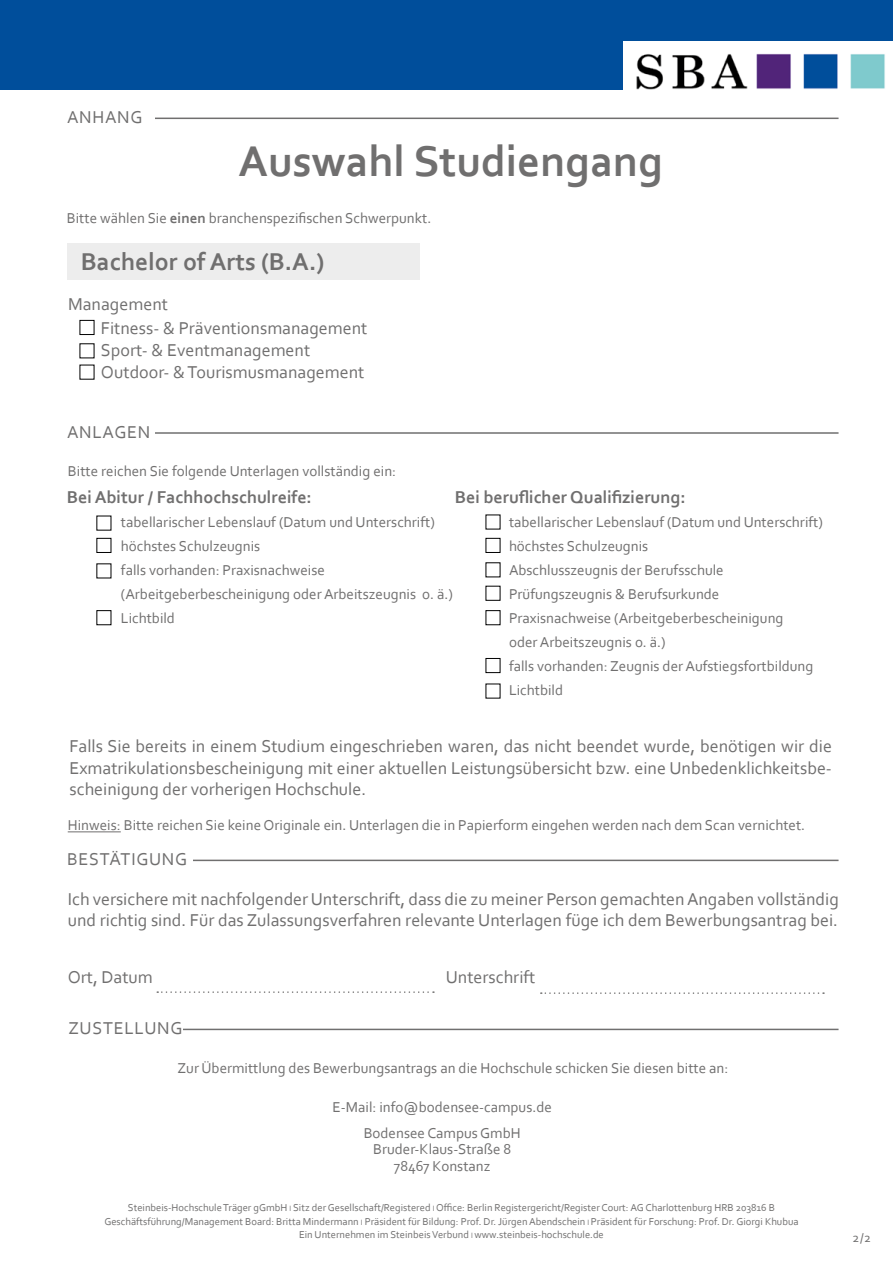
<style>
.page{position:relative;width:893px;height:1263px;background:#fff}
.page>*{position:absolute;margin:0;border:0;box-sizing:border-box;transform-origin:0 0}
.t1{font:700 45px "Corbel";color:#706f6f}
.t2{font:700 25.5px "Corbel";color:#706f6f}
.t3{font:18px/21.6px "Corbel";color:#706f6f}
.t4{font:700 18px "Corbel";color:#706f6f}
.t5{font:18px "Corbel";letter-spacing:.04em;color:#706f6f}
.t6{font:15px/24px "Corbel";color:#706f6f}
.t7{font:13.5px "Corbel";color:#706f6f}
.t8{font:10.5px/13.5px "Corbel";color:#706f6f;text-align:center}
.s1{font-weight:700}
.s2{font-size:7.5px}
</style>
<div class="page">
<hr style="left:68px;top:831px;width:53px;height:1px;background:#706f6f">
<div style="left:96px;top:538px;width:15px;height:15px;border:1px solid #000"></div>
<div style="left:486px;top:538px;width:14px;height:15px;border:1px solid #000"></div>
<div style="left:486px;top:586px;width:14px;height:15px;border:1px solid #000"></div>
<div style="left:486px;top:610px;width:14px;height:15px;border:1px solid #000"></div>
<div style="left:486px;top:658px;width:14px;height:15px;border:1px solid #000"></div>
<hr style="left:169px;top:1029px;width:669px;height:1px;background:#706f6f">
<div style="left:68px;top:1021px;width:115px;height:22px;background:#fff"></div>
<svg style="left:157px;top:991px;width:277px;height:2px"></svg>
<svg style="left:541px;top:992px;width:283px;height:2px"></svg>
<hr style="left:179px;top:860px;width:659px;height:1px;background:#706f6f">
<div style="left:67px;top:852px;width:126px;height:23px;background:#fff"></div>
<hr style="left:142px;top:432px;width:696px;height:2px;background:#706f6f">
<div style="left:67px;top:424px;width:87px;height:22px;background:#fff"></div>
<div style="left:68px;top:243px;width:352px;height:37px;background:#ededed"></div>
<div style="left:80px;top:320px;width:14px;height:15px;border:1px solid #000"></div>
<hr style="left:133px;top:118px;width:705px;height:1px;background:#706f6f">
<div style="left:67px;top:110px;width:87px;height:24px;background:#fff"></div>
<div style="left:0;top:0;width:893px;height:89px;background:#004e9b"></div>
<img style="left:624px;top:41px;width:269px;height:49px">
<div style="left:96px;top:610px;width:15px;height:15px;border:1px solid #000"></div>
<p class="t3" style="left:67px;top:106px;width:77px">ANHANG</p>
<h1 class="t1" style="left:239px;top:133px;width:426px">Auswahl Studiengang</h1>
<p class="t6" style="left:67px;top:205px;width:366px">Bitte wählen Sie <span class="s1">einen</span> branchenspezifischen Schwerpunkt.</p>
<h2 class="t2" style="left:81px;top:245px;width:245px">Bachelor of Arts (B.A.)</h2>
<p class="t3" style="left:68px;top:293px;width:102px">Management</p>
<p class="t3" style="left:101px;top:317px;width:268px">Fitness- &amp; Präventionsmanagement<br>Sport- &amp; Eventmanagement<br>Outdoor- &amp; Tourismusmanagement</p>
<p class="t5" style="left:67px;top:420px;width:85px">ANLAGEN</p>
<p class="t6" style="left:68px;top:458px;width:330px">Bitte reichen Sie folgende Unterlagen vollständig ein:</p>
<p class="t4" style="left:67px;top:486px;width:246px">Bei Abitur / Fachhochschulreife:</p>
<p class="t6" style="left:121px;top:510px;width:333px">tabellarischer Lebenslauf (Datum und Unterschrift) höchstes Schulzeugnis<br>falls vorhanden: Praxisnachweise (Arbeitgeberbescheinigung oder Arbeitszeugnis o. ä.)<br>Lichtbild</p>
<p class="t4" style="left:455px;top:486px;width:232px">Bei beruflicher Qualifizierung:</p>
<p class="t6" style="left:509px;top:510px;width:315px">tabellarischer Lebenslauf (Datum und Unterschrift) höchstes Schulzeugnis<br>Abschlusszeugnis der Berufsschule Prüfungszeugnis &amp; Berufsurkunde Praxisnachweise (Arbeitgeberbescheinigung<br>oder Arbeitszeugnis o. ä.)<br>falls vorhanden: Zeugnis der Aufstiegsfortbildung Lichtbild</p>
<p class="t3" style="left:70px;top:735px;width:764px;text-align:justify">Falls Sie bereits in einem Studium eingeschrieben waren, das nicht beendet wurde, benötigen wir die Exmatrikulationsbescheinigung mit einer aktuellen Leistungsübersicht bzw. eine Unbedenklichkeitsbe&shy;scheinigung der vorherigen Hochschule.</p>
<p class="t6" style="left:68px;top:813px;width:739px">Hinweis: Bitte reichen Sie keine Originale ein. Unterlagen die in Papierform eingehen werden nach dem Scan vernichtet.</p>
<p class="t5" style="left:67px;top:848px;width:122px">BESTÄTIGUNG</p>
<p class="t3" style="left:68px;top:888px;width:773px;line-height:21px">Ich versichere mit nachfolgender Unterschrift, dass die zu meiner Person gemachten Angaben vollständig und richtig sind. Für das Zulassungsverfahren relevante Unterlagen füge ich dem Bewerbungsantrag bei.</p>
<p class="t3" style="left:68px;top:966px;width:87px">Ort, Datum</p>
<p class="t3" style="left:446px;top:966px;width:91px">Unterschrift</p>
<p class="t5" style="left:68px;top:1017px;width:116px">ZUSTELLUNG</p>
<p class="t6" style="left:177px;top:1056px;width:552px">Zur Übermittlung des Bewerbungsantrags an die Hochschule schicken Sie diesen bitte an:</p>
<p class="t6" style="left:333px;top:1094px;width:221px;line-height:25.5px;text-align:center">E-Mail: info@bodensee-campus.de<br>Bodensee Campus GmbH</p>
<p class="t6" style="left:373px;top:1140px;width:140px;line-height:16.5px;text-align:center">Bruder-Klaus-Straße 8<br>78467 Konstanz</p>
<p class="t8" style="left:104px;top:1201px;width:696px">Steinbeis-Hochschule Träger gGmbH <span class="s2">l</span> Sitz der Gesellschaft/Registered <span class="s2">l</span> Office: Berlin Registergericht/Register Court: AG Charlottenburg HRB 203816 B<br>Geschäftsführung/Management Board: Britta Mindermann <span class="s2">l</span> Präsident für Bildung: Prof. Dr. Jürgen Abendschein <span class="s2">l</span> Präsident für Forschung: Prof. Dr. Giorgi Khubua<br>Ein Unternehmen im Steinbeis Verbund <span class="s2">l</span> www.steinbeis-hochschule.de</p>
<p class="t7" style="left:852px;top:1229px;width:20px">2/2</p>
</div>
